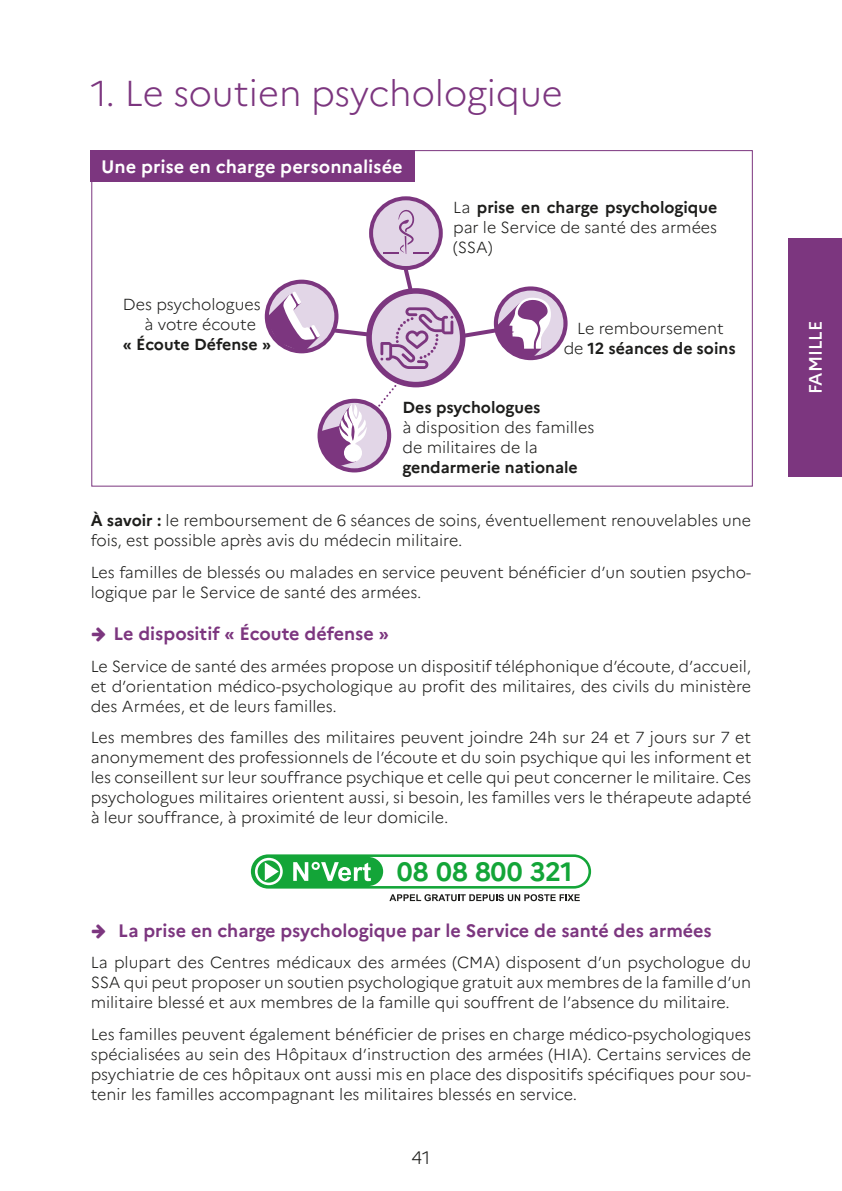
<style>
.page{position:relative;width:842px;height:1191px;background:#fff}
.page>*{position:absolute;margin:0;border:0;box-sizing:border-box;transform-origin:0 0}
.t1{font:300 36px "Marianne";color:#7c367f}
.t2{font:700 26.4px "Marianne";color:#13a538}
.t3{font:700 18px "Marianne";color:#7c367f}
.t4{font:700 18px "Marianne";color:#fff}
.t5{font:500 18px "Marianne";color:#fff}
.t6{font:300 18px "Marianne";color:#1d1d1b}
.t7{font:300 16px/20px "Marianne";color:#1d1d1b;text-align:justify}
.t8{font:700 16px "Marianne";color:#1d1d1b}
.s1{font-weight:700}
</style>
<div class="page">
<div style="left:788px;top:238px;width:54px;height:238px;background:#7c367f"></div>
<div style="left:91px;top:150px;width:324px;height:32px;background:#7c367f"></div>
<svg style="left:371px;top:198px;width:70px;height:70px"></svg>
<div style="left:369px;top:196px;width:74px;height:74px;border:4px solid #7c367f;border-radius:50%"></div>
<svg style="left:494px;top:286px;width:74px;height:74px"></svg>
<div style="left:498px;top:290px;width:65px;height:66px;background:#e2d6e7;border-radius:50%"></div>
<svg style="left:317px;top:399px;width:74px;height:73px"></svg>
<svg style="left:267px;top:210px;width:284px;height:256px"></svg>
<div style="left:251px;top:854px;width:340px;height:34px;background:#13a538;border-radius:17px"></div>
<svg style="left:255px;top:858px;width:28px;height:27px"></svg>
<svg style="left:293px;top:857px;width:295px;height:29px"></svg>
<svg style="left:389px;top:894px;width:191px;height:7px"></svg>
<h1 class="t1" style="left:91px;top:72px;width:474px">1. Le soutien psychologique</h1>
<p class="t4" style="left:101px;top:155px;width:303px">Une prise en charge personnalisée</p>
<p class="t7" style="left:123px;top:294px;width:139px;text-align:right">Des psychologues à votre écoute</p>
<p class="t8" style="left:123px;top:335px;width:150px">« Écoute Défense »</p>
<p class="t7" style="left:453px;top:197px;width:266px">La <span class="s1">prise en charge psychologique </span>par le Service de santé des armées (SSA)</p>
<p class="t7" style="left:564px;top:319px;width:173px;text-align:center">Le remboursement<br>de <span class="s1">12 séances de soins</span></p>
<p class="t8" style="left:403px;top:397px;width:139px">Des psychologues</p>
<p class="t7" style="left:403px;top:417px;width:193px">à disposition des familles de militaires de la</p>
<p class="t8" style="left:403px;top:457px;width:177px">gendarmerie nationale</p>
<p class="t7" style="left:91px;top:510px;width:662px"><span class="s1">À savoir :</span> le remboursement de 6 séances de soins, éventuellement renouvelables une fois, est possible après avis du médecin militaire.</p>
<p class="t7" style="left:91px;top:562px;width:662px">Les familles de blessés ou malades en service peuvent bénéficier d’un soutien psycho&shy;logique par le Service de santé des armées.</p>
<p class="t3" style="left:91px;top:623px;width:300px">★ Le dispositif « Écoute défense »</p>
<p class="t7" style="left:91px;top:656px;width:662px">Le Service de santé des armées propose un dispositif téléphonique d’écoute, d’accueil, et d’orientation médico-psychologique au profit des militaires, des civils du ministère des Armées, et de leurs familles.</p>
<p class="t7" style="left:91px;top:727px;width:662px">Les membres des familles des militaires peuvent joindre 24h sur 24 et 7 jours sur 7 et anonymement des professionnels de l’écoute et du soin psychique qui les informent et les conseillent sur leur souffrance psychique et celle qui peut concerner le militaire. Ces psychologues militaires orientent aussi, si besoin, les familles vers le thérapeute adapté à leur souffrance, à proximité de leur domicile.</p>
<h2 class="t2" style="left:397px;top:855px;width:177px">08 08 800 321</h2>
<p class="t3" style="left:91px;top:919px;width:622px">★ La prise en charge psychologique par le Service de santé des armées</p>
<p class="t7" style="left:91px;top:952px;width:662px">La plupart des Centres médicaux des armées (CMA) disposent d’un psychologue du SSA qui peut proposer un soutien psychologique gratuit aux membres de la famille d’un militaire blessé et aux membres de la famille qui souffrent de l’absence du militaire.</p>
<p class="t7" style="left:91px;top:1024px;width:662px">Les familles peuvent également bénéficier de prises en charge médico-psychologiques spécialisées au sein des Hôpitaux d’instruction des armées (HIA). Certains services de psychiatrie de ces hôpitaux ont aussi mis en place des dispositifs spécifiques pour sou&shy;tenir les familles accompagnant les militaires blessés en service.</p>
<p class="t6" style="left:411px;top:1146px;width:21px">41</p>
<p class="t5" style="left:804px;top:394px;width:75px;rotate:-90deg">FAMILLE</p>
</div>
